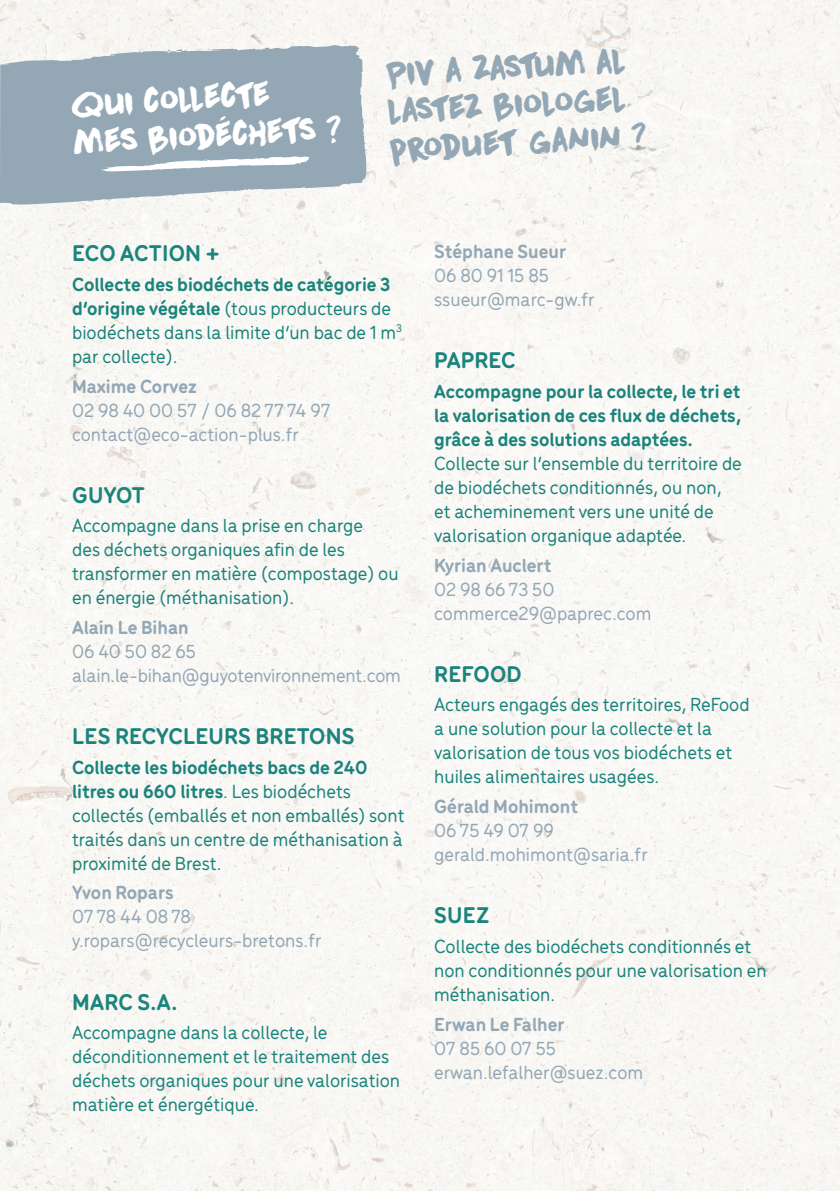
<style>
.page{position:relative;width:840px;height:1191px;background:#fff}
.page>*{position:absolute;margin:0;border:0;box-sizing:border-box;transform-origin:0 0}
.t1{font:32px/38px "DK Downward Fall";color:#93a7b5}
.t2{font:32px/38px "DK Downward Fall";color:#fff}
.t3{font:700 24px "Menco";letter-spacing:.01em;color:#1b847c}
.t4{font:500 20px/24px "Menco";color:#1b847c}
.t5{font:500 20px/24px "Menco";color:#93a7b5}
.t6{font:700 20px/24px "Menco";color:#1b847c;text-align:justify}
.t7{font:700 20px "Menco";color:#93a7b5}
.s1{font-weight:700}
</style>
<div class="page">
<div style="left:0;top:0;width:839px;height:1191px;background:#f9f8f5"></div>
<svg style="left:0;top:44px;width:367px;height:161px;background:#a2b2be"></svg>
<h1 class="t2" style="left:70px;top:84px;width:271px;rotate:-3deg">qui collecte mes biodéchets ?</h1>
<h1 class="t1" style="left:384px;top:52px;width:259px;rotate:-3deg">Piv a zastum al lastez biologel produet ganin ?</h1>
<p class="t3" style="left:72px;top:236px;width:149px">ECO ACTION +</p>
<p class="t4" style="left:72px;top:271px;width:331px"><span class="s1">Collecte des biodéchets de catégorie 3 d’origine végétale</span> (tous producteurs de biodéchets dans la limite d’un bac de 1 m<sup>3 </sup>par collecte).</p>
<p class="t7" style="left:72px;top:371px;width:126px">Maxime Corvez</p>
<p class="t5" style="left:72px;top:397px;width:260px">02 98 40 00 57 / 06 82 77 74 97 contact@eco-action-plus.fr</p>
<p class="t3" style="left:72px;top:477px;width:74px">GUYOT</p>
<p class="t4" style="left:72px;top:512px;width:328px">Accompagne dans la prise en charge<br>des déchets organiques afin de les transformer en matière (compostage) ou en énergie (méthanisation).</p>
<p class="t7" style="left:72px;top:612px;width:118px">Alain Le Bihan</p>
<p class="t5" style="left:72px;top:638px;width:330px">06 40 50 82 65 alain.le-bihan@guyotenvironnement.com</p>
<p class="t3" style="left:72px;top:718px;width:284px">LES RECYCLEURS BRETONS</p>
<p class="t4" style="left:72px;top:754px;width:334px"><span class="s1">Collecte les biodéchets bacs de 240 litres ou 660 litres</span>. Les biodéchets collectés (emballés et non emballés) sont traités dans un centre de méthanisation à proximité de Brest.</p>
<p class="t7" style="left:72px;top:878px;width:103px">Yvon Ropars</p>
<p class="t5" style="left:72px;top:903px;width:251px">07 78 44 08 78 y.ropars@recycleurs-bretons.fr</p>
<p class="t3" style="left:72px;top:984px;width:107px">MARC S.A.</p>
<p class="t4" style="left:72px;top:1019px;width:329px">Accompagne dans la collecte, le déconditionnement et le traitement des déchets organiques pour une valorisation matière et énergétique.</p>
<p class="t7" style="left:434px;top:237px;width:134px">Stéphane Sueur</p>
<p class="t5" style="left:434px;top:262px;width:162px">06 80 91 15 85 ssueur@marc-gw.fr</p>
<p class="t3" style="left:434px;top:343px;width:83px">PAPREC</p>
<p class="t6" style="left:434px;top:378px;width:308px">Accompagne pour la collecte, le tri et la valorisation de ces flux de déchets, grâce à des solutions adaptées.</p>
<p class="t4" style="left:434px;top:450px;width:309px">Collecte sur l’ensemble du territoire de de biodéchets conditionnés, ou non, et acheminement vers une unité de valorisation organique adaptée.</p>
<p class="t7" style="left:434px;top:550px;width:119px">Kyrian Auclert</p>
<p class="t5" style="left:434px;top:576px;width:218px">02 98 66 73 50 commerce29@paprec.com</p>
<p class="t3" style="left:434px;top:656px;width:89px">REFOOD</p>
<p class="t4" style="left:434px;top:691px;width:317px">Acteurs engagés des territoires, ReFood a une solution pour la collecte et la valorisation de tous vos biodéchets et huiles alimentaires usagées.</p>
<p class="t7" style="left:434px;top:791px;width:145px">Gérald Mohimont</p>
<p class="t5" style="left:434px;top:817px;width:215px">06 75 49 07 99 gerald.mohimont@saria.fr</p>
<p class="t3" style="left:434px;top:897px;width:57px">SUEZ</p>
<p class="t4" style="left:434px;top:933px;width:334px">Collecte des biodéchets conditionnés et non conditionnés pour une valorisation en méthanisation.</p>
<p class="t7" style="left:434px;top:1009px;width:132px">Erwan Le Falher</p>
<p class="t5" style="left:434px;top:1034px;width:210px">07 85 60 07 55 erwan.lefalher@suez.com</p>
</div>
